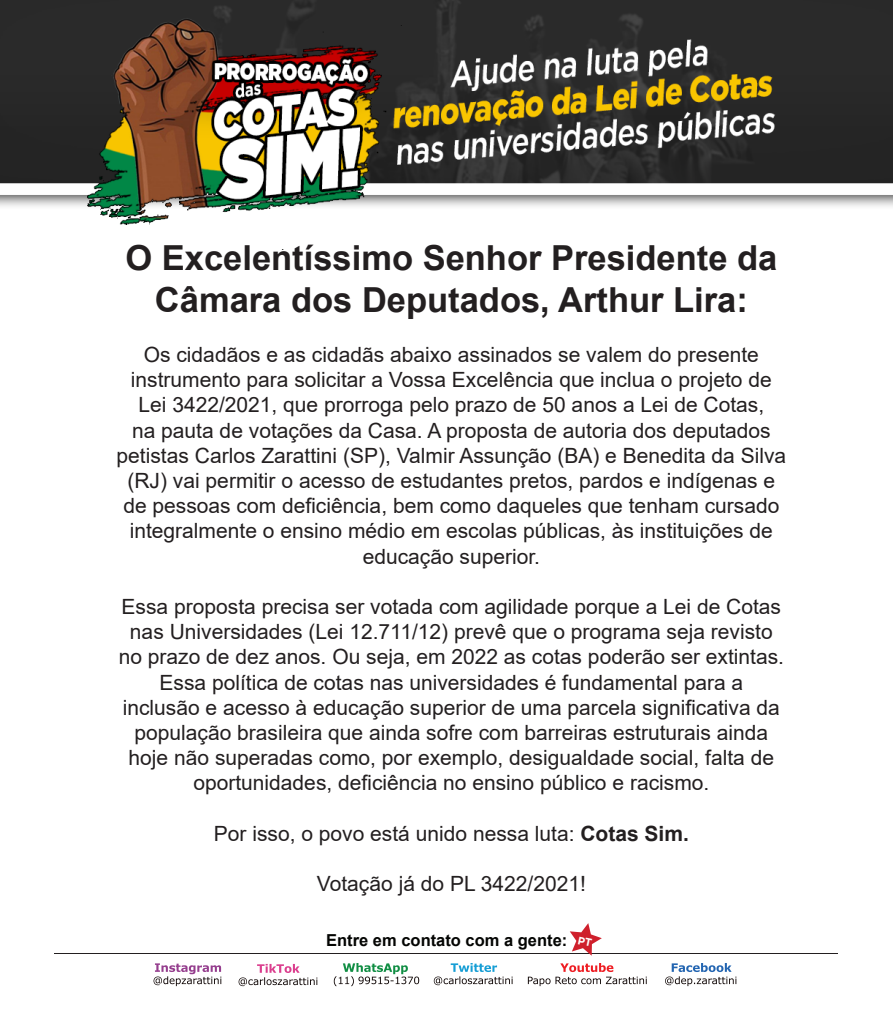
<style>
.page{position:relative;width:893px;height:1024px;background:#fff}
.page>*{position:absolute;margin:0;border:0;box-sizing:border-box;transform-origin:0 0}
.t1{font:700 34.5px/41.4px "Arial";color:#231f20;text-align:center}
.t2{font:21px/25.2px "Arial";color:#231f20;text-align:center}
.t3{font:700 16.5px "Arial";color:#040503}
.s1{font-weight:700}
</style>
<div class="page">
<img style="left:0;top:0;width:893px;height:250px">
<svg style="left:334px;top:963px;width:85px;height:23px"></svg>
<svg style="left:154px;top:963px;width:67px;height:23px"></svg>
<svg style="left:665px;top:963px;width:71px;height:23px"></svg>
<svg style="left:528px;top:963px;width:119px;height:23px"></svg>
<svg style="left:434px;top:963px;width:79px;height:22px"></svg>
<svg style="left:239px;top:964px;width:78px;height:22px"></svg>
<hr style="left:55px;top:953px;width:783px;height:1px;background:#231f20">
<svg style="left:570px;top:923px;width:32px;height:33px"></svg>
<h1 class="t1" style="left:125px;top:238px;width:653px">O Excelentíssimo Senhor Presidente da<br>Câmara dos Deputados, Arthur Lira:</h1>
<p class="t2" style="left:117px;top:342px;width:671px">Os cidadãos e as cidadãs abaixo assinados se valem do presente instrumento para solicitar a Vossa Excelência que inclua o projeto de Lei 3422/2021, que prorroga pelo prazo de 50 anos a Lei de Cotas,<br>na pauta de votações da Casa. A proposta de autoria dos deputados petistas Carlos Zarattini (SP), Valmir Assunção (BA) e Benedita da Silva (RJ) vai permitir o acesso de estudantes pretos, pardos e indígenas e de pessoas com deficiência, bem como daqueles que tenham cursado integralmente o ensino médio em escolas públicas, às instituições de educação superior.</p>
<p class="t2" style="left:119px;top:594px;width:667px">Essa proposta precisa ser votada com agilidade porque a Lei de Cotas nas Universidades (Lei 12.711/12) prevê que o programa seja revisto no prazo de dez anos. Ou seja, em 2022 as cotas poderão ser extintas.<br>Essa política de cotas nas universidades é fundamental para a inclusão e acesso à educação superior de uma parcela significativa da população brasileira que ainda sofre com barreiras estruturais ainda hoje não superadas como, por exemplo, desigualdade social, falta de oportunidades, deficiência no ensino público e racismo.</p>
<p class="t2" style="left:214px;top:821px;width:477px">Por isso, o povo está unido nessa luta: <span class="s1">Cotas Sim.</span></p>
<p class="t2" style="left:317px;top:871px;width:270px">Votação já do PL 3422/2021!</p>
<p class="t3" style="left:326px;top:928px;width:243px">Entre em contato com a gente:</p>
</div>
